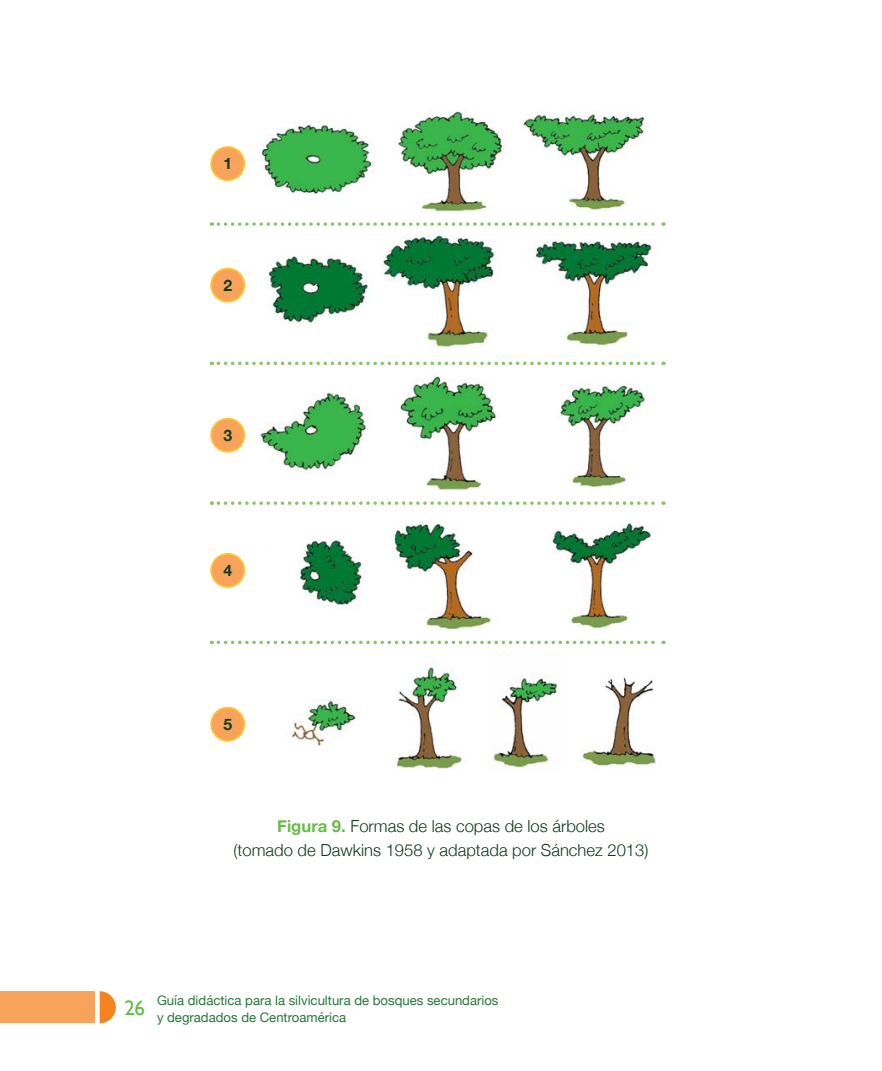
<style>
.page{position:relative;width:882px;height:1071px;background:#fff}
.page>*{position:absolute;margin:0;border:0;box-sizing:border-box;transform-origin:0 0}
.t1{font:21px "Gill Sans";color:#65bc46}
.Figura{font:300 16.62px/24.5px "Helvetica Neue";color:#0d3c1b;text-align:center}
.Texto{font:700 15.75px "Helvetica Neue";color:#0d3c1b}
.t2{font:13.12px/17.5px "Helvetica Neue";color:#287739}
.s1{font-weight:700;color:#65bc46}
</style>
<div class="page">
<div style="left:0;top:992px;width:95px;height:31px;background:#f8a35c"></div>
<svg style="left:100px;top:991px;width:16px;height:32px"></svg>
<img style="left:291px;top:699px;width:65px;height:48px">
<img style="left:493px;top:675px;width:67px;height:95px">
<img style="left:395px;top:665px;width:68px;height:104px">
<img style="left:300px;top:540px;width:62px;height:66px">
<img style="left:393px;top:522px;width:264px;height:109px">
<img style="left:261px;top:121px;width:113px;height:74px">
<img style="left:398px;top:110px;width:249px;height:103px">
<img style="left:267px;top:256px;width:101px;height:68px">
<img style="left:381px;top:235px;width:272px;height:113px">
<img style="left:259px;top:392px;width:113px;height:82px">
<img style="left:399px;top:374px;width:249px;height:116px">
<svg style="left:218px;top:222px;width:446px;height:4px"></svg>
<svg style="left:218px;top:501px;width:446px;height:4px"></svg>
<svg style="left:218px;top:362px;width:446px;height:3px"></svg>
<svg style="left:218px;top:641px;width:446px;height:3px"></svg>
<div style="left:211px;top:147px;width:33px;height:33px;background:#f8a35c;border-radius:50%"></div>
<div style="left:210px;top:146px;width:35px;height:35px;border:2px solid #ffc52d;border-radius:50%"></div>
<div style="left:211px;top:269px;width:33px;height:33px;background:#f8a35c;border-radius:50%"></div>
<div style="left:210px;top:268px;width:35px;height:35px;border:2px solid #ffc52d;border-radius:50%"></div>
<div style="left:211px;top:419px;width:33px;height:33px;background:#f8a35c;border-radius:50%"></div>
<div style="left:210px;top:418px;width:35px;height:35px;border:2px solid #ffc52d;border-radius:50%"></div>
<div style="left:211px;top:554px;width:33px;height:33px;background:#f8a35c;border-radius:50%"></div>
<div style="left:210px;top:553px;width:35px;height:35px;border:2px solid #ffc52d;border-radius:50%"></div>
<div style="left:211px;top:708px;width:33px;height:33px;background:#f8a35c;border-radius:50%"></div>
<div style="left:210px;top:707px;width:35px;height:35px;border:2px solid #ffc52d;border-radius:50%"></div>
<img style="left:582px;top:675px;width:74px;height:92px">
<p class="Texto" style="left:223px;top:151px;width:10px">1</p>
<p class="Texto" style="left:223px;top:273px;width:10px">2</p>
<p class="Texto" style="left:223px;top:423px;width:10px">3</p>
<p class="Texto" style="left:223px;top:558px;width:10px">4</p>
<p class="Texto" style="left:223px;top:712px;width:10px">5</p>
<p class="Figura" style="left:234px;top:812px;width:416px"><span class="s1">Figura 9.</span> Formas de las copas de los árboles<br>(tomado de Dawkins 1958 y adaptada por Sánchez 2013)</p>
<p class="t1" style="left:125px;top:995px;width:22px">26</p>
<p class="t2" style="left:157px;top:992px;width:343px">Guía didáctica para la silvicultura de bosques secundarios y degradados de Centroamérica</p>
</div>
